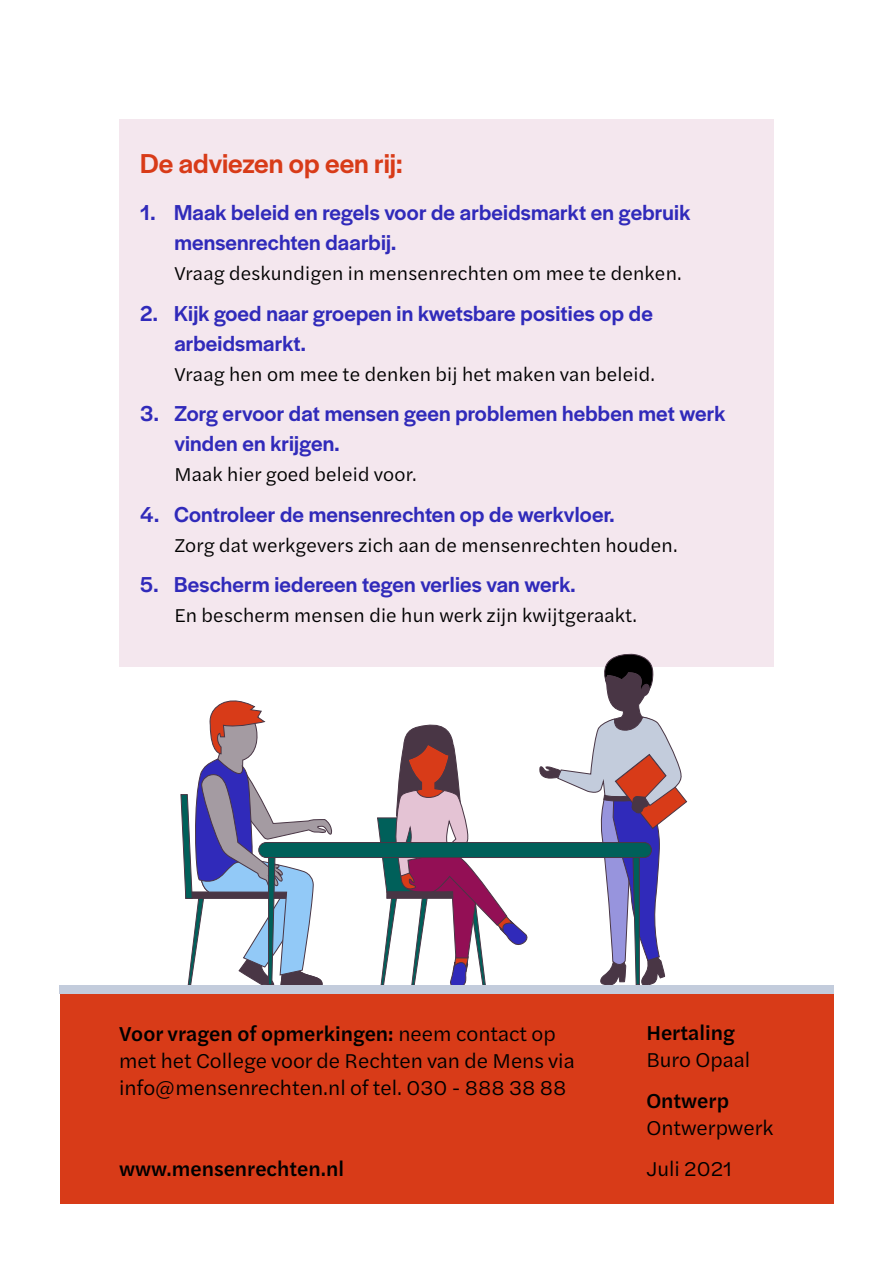
<style>
.page{position:relative;width:893px;height:1263px;background:#fff}
.page>*{position:absolute;margin:0;border:0;box-sizing:border-box;transform-origin:0 0}
.H1_-_Paragraafkop_gr{font:500 28.5px "Halyard Display";letter-spacing:-.005em;color:#d83b18}
.P_-_Opsomming_medium{font:500 22.5px/30px "Halyard Display";letter-spacing:.01em;color:#302aba}
.P_-_Broodtekst_groot{font:21px/27px "Halyard Text";color:#000}
.P_-_Broodtekst_groot-2{font:500 21px "Halyard Text";color:#000}
.P_-_Opsomming_medium-2{font:19.5px "Halyard Text";letter-spacing:.01em;color:#000}
.s1{font-weight:500}
</style>
<div class="page">
<div style="left:60px;top:991px;width:773px;height:212px;background:#d83b18"></div>
<div style="left:119px;top:119px;width:655px;height:547px;background:#f4e7ee"></div>
<svg style="left:180px;top:666px;width:153px;height:319px"></svg>
<div style="left:60px;top:985px;width:773px;height:8px;background:#c3ccdc"></div>
<svg style="left:377px;top:724px;width:151px;height:261px"></svg>
<div style="left:259px;top:842px;width:392px;height:15px;background:#00605a;border-radius:7px"></div>
<div style="left:258px;top:842px;width:394px;height:16px;border:1px solid #493645;border-radius:7px"></div>
<div style="left:387px;top:892px;width:66px;height:6px;background:#493645"></div>
<div style="left:386px;top:891px;width:67px;height:8px;border:1px solid #493645"></div>
<svg style="left:538px;top:654px;width:150px;height:331px"></svg>
<h1 class="H1_-_Paragraafkop_gr" style="left:140px;top:143px;width:264px">De adviezen op een rij:</h1>
<p class="P_-_Opsomming_medium" style="left:174px;top:196px;width:517px;text-indent:-34px">1. Maak beleid en regels voor de arbeidsmarkt en gebruik mensenrechten daarbij.</p>
<p class="P_-_Opsomming_medium-2" style="left:174px;top:259px;width:509px">Vraag deskundigen in mensenrechten om mee te denken.</p>
<p class="P_-_Opsomming_medium" style="left:174px;top:297px;width:480px;text-indent:-34px">2. Kijk goed naar groepen in kwetsbare posities op de arbeidsmarkt.</p>
<p class="P_-_Opsomming_medium-2" style="left:174px;top:360px;width:482px">Vraag hen om mee te denken bij het maken van beleid.</p>
<p class="P_-_Opsomming_medium" style="left:174px;top:397px;width:552px;text-indent:-34px">3. Zorg ervoor dat mensen geen problemen hebben met werk vinden en krijgen.</p>
<p class="P_-_Opsomming_medium-2" style="left:174px;top:460px;width:244px">Maak hier goed beleid voor.</p>
<p class="P_-_Opsomming_medium" style="left:140px;top:498px;width:476px">4. Controleer de mensenrechten op de werkvloer.</p>
<p class="P_-_Opsomming_medium-2" style="left:174px;top:531px;width:505px">Zorg dat werkgevers zich aan de mensenrechten houden.</p>
<p class="P_-_Opsomming_medium" style="left:140px;top:568px;width:437px">5. Bescherm iedereen tegen verlies van werk.</p>
<p class="P_-_Opsomming_medium-2" style="left:174px;top:601px;width:464px">En bescherm mensen die hun werk zijn kwijtgeraakt.</p>
<p class="P_-_Broodtekst_groot" style="left:119px;top:1019px;width:457px"><span class="s1">Voor vragen of opmerkingen:</span> neem contact op met het College voor de Rechten van de Mens via info@mensenrechten.nl of tel. 030 - 888 38 88</p>
<p class="P_-_Broodtekst_groot-2" style="left:119px;top:1154px;width:227px">www.mensenrechten.nl</p>
<p class="P_-_Broodtekst_groot-2" style="left:646px;top:1017px;width:90px">Hertaling</p>
<p class="P_-_Broodtekst_groot" style="left:646px;top:1045px;width:105px">Buro Opaal</p>
<p class="P_-_Broodtekst_groot-2" style="left:646px;top:1086px;width:84px">Ontwerp</p>
<p class="P_-_Broodtekst_groot" style="left:646px;top:1113px;width:129px">Ontwerpwerk</p>
<p class="P_-_Broodtekst_groot" style="left:646px;top:1155px;width:87px">Juli 2021</p>
</div>
